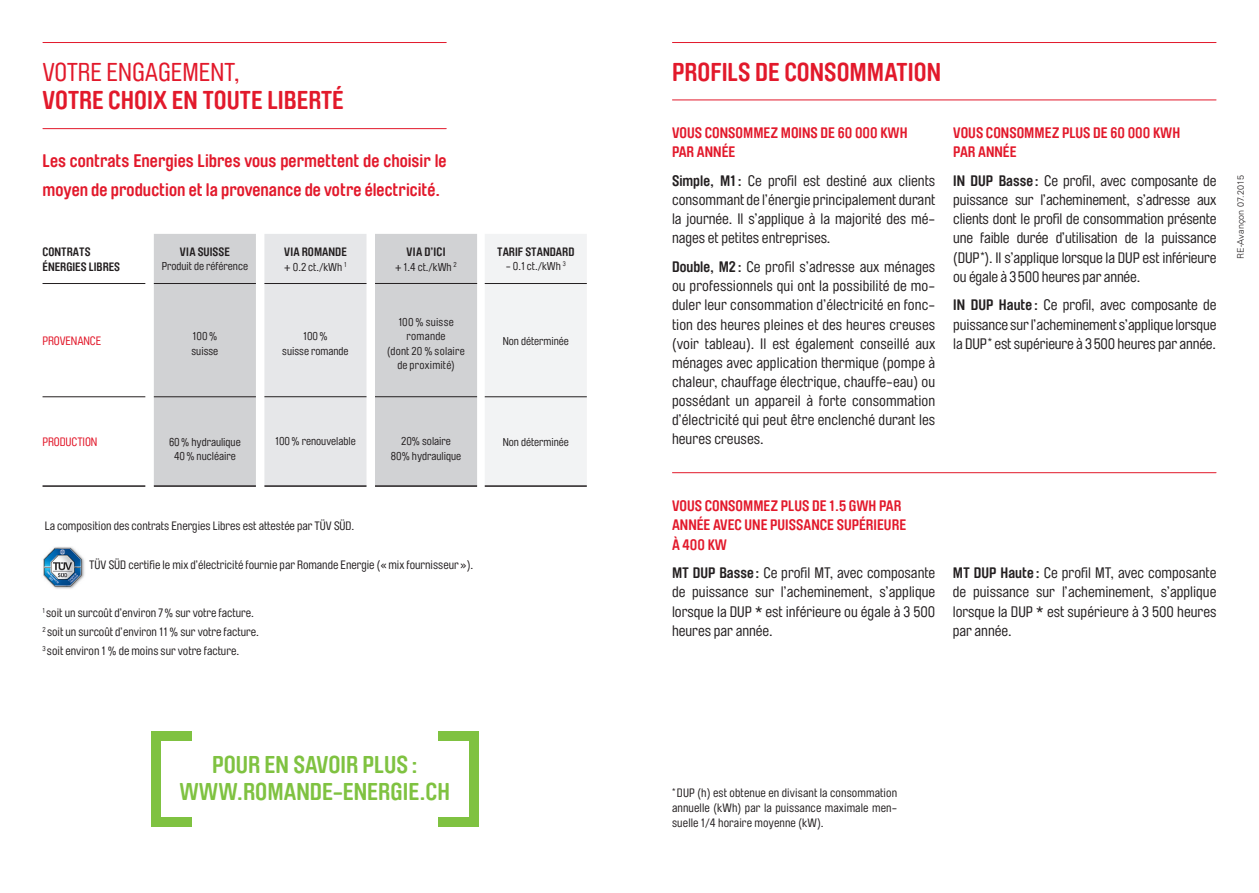
<style>
.page{position:relative;width:1259px;height:893px;background:#fff}
.page>*{position:absolute;margin:0;border:0;box-sizing:border-box;transform-origin:0 0}
.t1{font:700 25.5px/28.7px "Brauer Neue";color:#e2192b}
.t2{font:700 24px "Brauer Neue";color:#7fc241}
.t3{font:700 18px/28.7px "Brauer Neue";color:#e2192b}
.t4{font:15px/19.2px "Brauer Neue";color:#231f20;text-align:justify}
.t5{font:700 15px/19.2px "Brauer Neue";color:#e2192b}
.t6{font:12px/15px "Brauer Neue";color:#231f20;text-align:justify}
.t7{font:700 12px "Brauer Neue";color:#231f20}
.t8{font:12px "Brauer Neue";letter-spacing:-.01em;color:#e2192b}
.t9{font:11.25px/14.2px "Brauer Neue";color:#231f20;text-align:center}
.t10{font:11.25px/14.2px "Brauer Neue";letter-spacing:.02em;color:#231f20;text-align:center}
.texte_courant{font:300 9px "Univers";letter-spacing:.01em;color:#231f20}
.s1{font-weight:400}
.s2{font-weight:700}
</style>
<div class="page">
<div style="left:438px;top:731px;width:40px;height:10px;background:#7fc241"></div>
<div style="left:151px;top:731px;width:40px;height:10px;background:#7fc241"></div>
<div style="left:438px;top:817px;width:40px;height:10px;background:#7fc241"></div>
<div style="left:469px;top:731px;width:9px;height:91px;background:#7fc241"></div>
<div style="left:151px;top:817px;width:40px;height:10px;background:#7fc241"></div>
<div style="left:151px;top:731px;width:10px;height:91px;background:#7fc241"></div>
<hr style="left:672px;top:42px;width:544px;height:1px;background:#e2192b">
<hr style="left:672px;top:100px;width:544px;height:1px;background:#e2192b">
<hr style="left:43px;top:42px;width:403px;height:1px;background:#e2192b">
<hr style="left:43px;top:128px;width:403px;height:1px;background:#e2192b">
<img style="left:43px;top:547px;width:42px;height:42px">
<svg style="left:154px;top:234px;width:323px;height:252px;background:#d4d5d6"></svg>
<div style="left:264px;top:234px;width:102px;height:251px;background:#e6e7e9"></div>
<div style="left:485px;top:234px;width:102px;height:251px;background:#f2f3f4"></div>
<hr style="left:43px;top:283px;width:102px;height:1px;background:#231f20">
<hr style="left:264px;top:283px;width:102px;height:1px;background:#231f20">
<hr style="left:154px;top:283px;width:102px;height:1px;background:#231f20">
<hr style="left:485px;top:283px;width:102px;height:1px;background:#231f20">
<hr style="left:43px;top:396px;width:102px;height:1px;background:#231f20">
<hr style="left:154px;top:396px;width:102px;height:1px;background:#231f20">
<hr style="left:485px;top:396px;width:102px;height:1px;background:#231f20">
<hr style="left:485px;top:485px;width:102px;height:2px;background:#231f20">
<hr style="left:375px;top:485px;width:102px;height:2px;background:#231f20">
<hr style="left:264px;top:485px;width:102px;height:2px;background:#231f20">
<hr style="left:154px;top:485px;width:102px;height:2px;background:#231f20">
<hr style="left:43px;top:485px;width:102px;height:2px;background:#231f20">
<hr style="left:375px;top:283px;width:102px;height:1px;background:#231f20">
<hr style="left:264px;top:396px;width:102px;height:1px;background:#231f20">
<hr style="left:375px;top:396px;width:102px;height:1px;background:#231f20">
<hr style="left:672px;top:472px;width:544px;height:1px;background:#e2192b">
<p class="t1" style="left:43px;top:58px;width:303px"><span class="s1">VOTRE ENGAGEMENT,<br></span>VOTRE CHOIX EN TOUTE LIBERTÉ</p>
<p class="t3" style="left:43px;top:146px;width:405px">Les contrats Energies Libres vous permettent de choisir le moyen de production et la provenance de votre électricité.</p>
<p class="t7" style="left:43px;top:245px;width:50px">CONTRATS</p>
<p class="t7" style="left:43px;top:260px;width:79px">ÉNERGIES LIBRES</p>
<p class="t7" style="left:180px;top:245px;width:51px">VIA SUISSE</p>
<p class="t9" style="left:162px;top:259px;width:88px">Produit de référence</p>
<p class="t7" style="left:284px;top:245px;width:64px">VIA ROMANDE</p>
<p class="t9" style="left:284px;top:260px;width:64px">+ 0.2 ct./kWh <sup>1</sup></p>
<p class="t7" style="left:406px;top:245px;width:40px">VIA D’ICI</p>
<p class="t9" style="left:395px;top:260px;width:63px">+ 1.4 ct./kWh <sup>2</sup></p>
<p class="t7" style="left:497px;top:245px;width:79px">TARIF STANDARD</p>
<p class="t9" style="left:506px;top:259px;width:62px">- 0.1 ct./kWh <sup>3</sup></p>
<p class="t8" style="left:43px;top:334px;width:60px">PROVENANCE</p>
<p class="t9" style="left:191px;top:329px;width:28px;text-align:left">100% suisse</p>
<p class="t9" style="left:282px;top:329px;width:68px">100%<br>suisse romande</p>
<p class="t10" style="left:398px;top:315px;width:57px">100 % suisse romande</p>
<p class="t10" style="left:387px;top:344px;width:79px">(dont 20 % solaire</p>
<p class="t10" style="left:397px;top:358px;width:59px">de proximité)</p>
<p class="t9" style="left:503px;top:334px;width:68px">Non déterminée</p>
<p class="t8" style="left:43px;top:435px;width:56px">PRODUCTION</p>
<p class="t9" style="left:169px;top:435px;width:73px">60% hydraulique<br>40% nucléaire</p>
<p class="t9" style="left:275px;top:434px;width:82px">100% renouvelable</p>
<p class="t9" style="left:401px;top:434px;width:51px">20% solaire</p>
<p class="t9" style="left:503px;top:435px;width:68px">Non déterminée</p>
<p class="t9" style="left:391px;top:449px;width:72px">80% hydraulique</p>
<p class="t6" style="left:45px;top:519px;width:311px">La composition des contrats Energies Libres est attestée par TÜV SÜD.</p>
<p class="t6" style="left:89px;top:557px;width:385px">TÜV SÜD certifie le mix d’électricité fournie par Romande Energie («mix fournisseur»).</p>
<p class="t6" style="left:43px;top:605px;width:213px"><sup>1</sup> soit un surcoût d’environ 7% sur votre facture.</p>
<p class="t6" style="left:43px;top:624px;width:218px"><sup>2</sup> soit un surcoût d’environ 11 % sur votre facture.</p>
<p class="t6" style="left:43px;top:643px;width:198px"><sup>3</sup> soit environ 1 % de moins sur votre facture.</p>
<p class="t2" style="left:212px;top:751px;width:207px">POUR EN SAVOIR PLUS :</p>
<p class="t2" style="left:179px;top:778px;width:272px">WWW.ROMANDE-ENERGIE.CH</p>
<p class="t1" style="left:672px;top:58px;width:270px">PROFILS DE CONSOMMATION</p>
<p class="t5" style="left:672px;top:123px;width:237px">VOUS CONSOMMEZ MOINS DE 60 000 KWH<br>PAR ANNÉE</p>
<p class="t4" style="left:672px;top:171px;width:265px"><span class="s2">Simple, M1:</span> Ce profil est destiné aux clients consommant de l’énergie principalement durant la journée. Il s’applique à la majorité des mé&shy;nages et petites entreprises.</p>
<p class="t4" style="left:672px;top:258px;width:265px"><span class="s2">Double, M2 :</span> Ce profil s’adresse aux ménages ou professionnels qui ont la possibilité de mo&shy;duler leur consommation d’électricité en fonc&shy;tion des heures pleines et des heures creuses (voir tableau). Il est également conseillé aux ménages avec application thermique (pompe à chaleur, chauffage électrique, chauffe-eau) ou possédant un appareil à forte consommation d’électricité qui peut être enclenché durant les heures creuses.</p>
<p class="t5" style="left:953px;top:123px;width:228px">VOUS CONSOMMEZ PLUS DE 60 000 KWH<br>PAR ANNÉE</p>
<p class="t4" style="left:953px;top:171px;width:265px"><span class="s2">IN DUP Basse :</span> Ce profil, avec composante de puissance sur l’acheminement, s’adresse aux clients dont le profil de consommation présente une faible durée d’utilisation de la puissance (DUP <sup>*</sup>). Il s’applique lorsque la DUP est inférieure ou égale à 3500 heures par année.</p>
<p class="t4" style="left:953px;top:296px;width:265px"><span class="s2">IN DUP Haute :</span> Ce profil, avec composante de puissance sur l’acheminement s’applique lorsque la DUP <sup>*</sup> est supérieure à 3500 heures par année.</p>
<p class="texte_courant" style="left:1235px;top:259px;width:86px;rotate:-90deg">RE-Avançon 07.2015</p>
<p class="t5" style="left:672px;top:497px;width:236px">VOUS CONSOMMEZ PLUS DE 1.5 GWH PAR<br>ANNÉE AVEC UNE PUISSANCE SUPÉRIEURE</p>
<p class="t5" style="left:672px;top:535px;width:57px">À 400 KW</p>
<p class="t4" style="left:672px;top:564px;width:265px"><span class="s2">MT DUP Basse :</span> Ce profil MT, avec composante de puissance sur l’acheminement, s’applique lorsque la DUP * est inférieure ou égale à 3 500 heures par année.</p>
<p class="t4" style="left:952px;top:564px;width:265px"><span class="s2">MT DUP Haute :</span> Ce profil MT, avec composante de puissance sur l’acheminement, s’applique lorsque la DUP * est supérieure à 3 500 heures par année.</p>
<p class="t6" style="left:672px;top:785px;width:227px"><sup>*</sup> DUP (h) est obtenue en divisant la consommation annuelle (kWh) par la puissance maximale men&shy;suelle 1/4 horaire moyenne (kW).</p>
</div>
